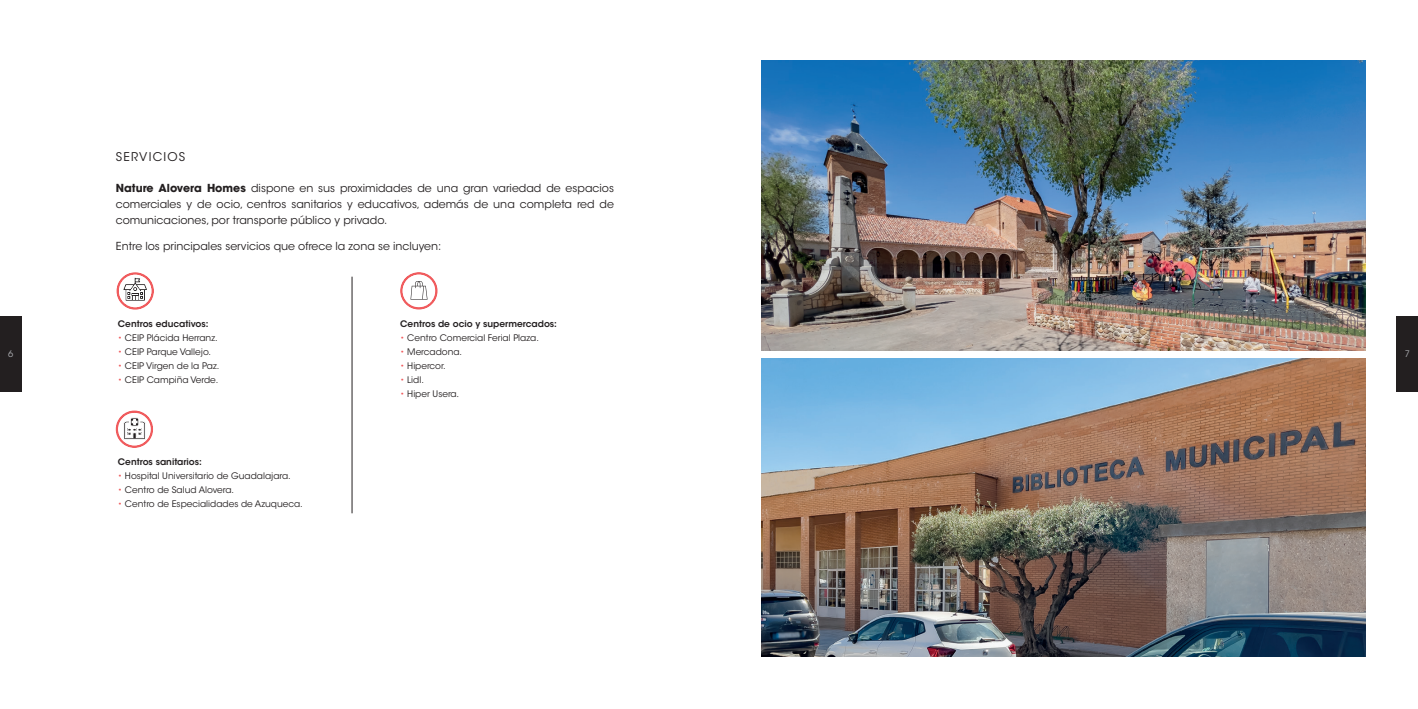
<style>
.page{position:relative;width:1418px;height:709px;background:#fff}
.page>*{position:absolute;margin:0;border:0;box-sizing:border-box;transform-origin:0 0}
.t1{font:12px "ITC Avant Garde Std";letter-spacing:.1em;color:#231f20}
.t2{font:11px/16px "ITC Avant Garde Std";color:#231f20;text-align:justify}
.t3{font:9px "ITC Avant Garde Std";color:#231f20}
.t4{font:600 9px "ITC Avant Garde Std";color:#231f20}
.t5{font:9px "ITC Avant Garde Std";color:#a8a9ad}
.s1{font-weight:700}
.s2{color:#f05c5e}
.s3{font-family:"Minion Pro"}
</style>
<div class="page">
<div style="left:0;top:317px;width:21px;height:75px;background:#231f20"></div>
<div style="left:1396px;top:317px;width:21px;height:75px;background:#231f20"></div>
<hr style="left:351px;top:277px;width:1px;height:236px;background:#231f20">
<svg style="left:400px;top:272px;width:38px;height:38px"></svg>
<svg style="left:116px;top:272px;width:38px;height:38px"></svg>
<svg style="left:115px;top:410px;width:38px;height:38px"></svg>
<img style="left:761px;top:359px;width:604px;height:297px">
<img style="left:761px;top:61px;width:604px;height:289px">
<p class="t1" style="left:116px;top:149px;width:71px">SERVICIOS</p>
<p class="t2" style="left:116px;top:180px;width:500px"><span class="s1">Nature Alovera Homes</span> dispone en sus proximidades de una gran variedad de espacios comerciales y de ocio, centros sanitarios y educativos, además de una completa red de comunicaciones, por transporte público y privado.</p>
<p class="t2" style="left:116px;top:239px;width:327px">Entre los principales servicios que ofrece la zona se incluyen:</p>
<p class="t4" style="left:118px;top:318px;width:92px">Centros educativos:</p>
<p class="t3" style="left:118px;top:332px;width:101px"><span class="s2">•</span> CEIP Plácida Herranz.</p>
<p class="t3" style="left:118px;top:346px;width:95px"><span class="s2">•</span> CEIP Parque Vallejo.</p>
<p class="t3" style="left:118px;top:360px;width:103px"><span class="s2">•</span> CEIP Virgen de la Paz.</p>
<p class="t3" style="left:118px;top:374px;width:102px"><span class="s2">•</span> CEIP Campiña Verde.</p>
<p class="t4" style="left:400px;top:318px;width:158px">Centros de ocio y supermercados:</p>
<p class="t3" style="left:400px;top:333px;width:140px"><span class="s2">•</span> Centro Comercial Ferial Plaza.</p>
<p class="t3" style="left:400px;top:347px;width:63px"><span class="s2">•</span> Mercadona.</p>
<p class="t3" style="left:400px;top:361px;width:47px"><span class="s2">•</span> Hipercor.</p>
<p class="t3" style="left:400px;top:375px;width:25px"><span class="s2">•</span> Lidl.</p>
<p class="t3" style="left:400px;top:389px;width:60px"><span class="s2">•</span> Hiper Usera<span class="s3">.</span></p>
<p class="t5" style="left:8px;top:348px;width:7px">6</p>
<p class="t5" style="left:1404px;top:348px;width:7px">7</p>
<p class="t4" style="left:118px;top:456px;width:86px">Centros sanitarios:</p>
<p class="t3" style="left:118px;top:470px;width:174px"><span class="s2">•</span> Hospital Universitario de Guadalajara.</p>
<p class="t3" style="left:118px;top:484px;width:118px"><span class="s2">•</span> Centro de Salud Alovera.</p>
<p class="t3" style="left:118px;top:498px;width:186px"><span class="s2">•</span> Centro de Especialidades de Azuqueca.</p>
</div>
